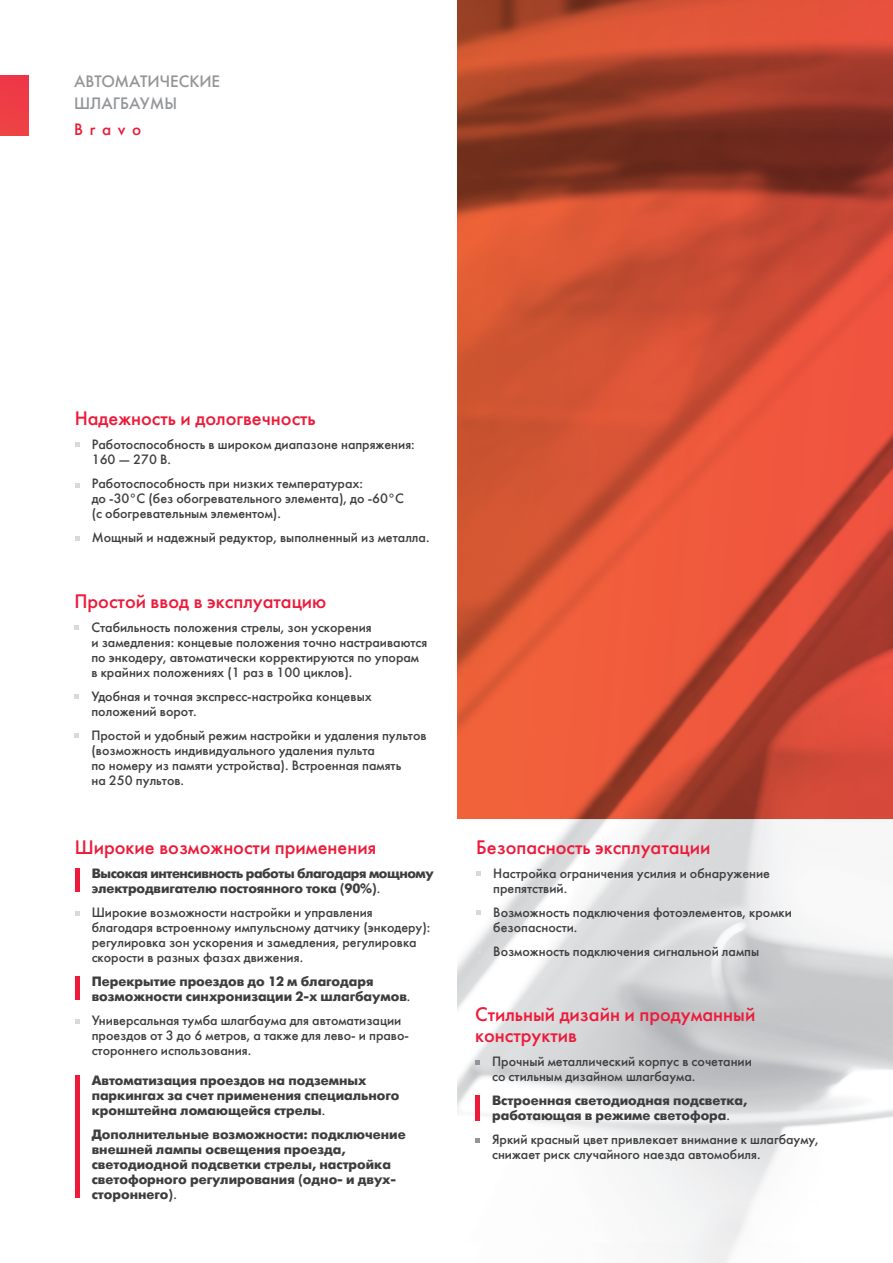
<style>
.page{position:relative;width:893px;height:1263px;background:#fff}
.page>*{position:absolute;margin:0;border:0;box-sizing:border-box;transform-origin:0 0}
.t1{font:19.5px/21px "Futura Futuris";color:#ed1a3a}
.t2{font:16.5px/22.5px "Futura Futuris";color:#939598}
.t3{font:16.5px "Futura Futuris";letter-spacing:.4em;color:#ed1a3a}
.t4{font:13.5px/15px "Futura Futuris";color:#3e3e3f}
.t5{font:700 13.5px/15px "Futura Futuris";color:#3e3e3f}
.t6{font:700 13.5px/15px "Futura Futuris";letter-spacing:-.03em;color:#3e3e3f}
.s1{font-weight:400}
</style>
<div class="page">
<img style="left:457px;top:819px;width:436px;height:444px">
<svg style="left:457px;top:0;width:436px;height:819px;background:#ca4c33"></svg>
<svg style="left:476px;top:871px;width:5px;height:4px"></svg>
<svg style="left:476px;top:910px;width:5px;height:4px"></svg>
<svg style="left:476px;top:949px;width:5px;height:4px"></svg>
<svg style="left:75px;top:625px;width:4px;height:5px"></svg>
<svg style="left:75px;top:694px;width:4px;height:5px"></svg>
<svg style="left:75px;top:733px;width:4px;height:5px"></svg>
<svg style="left:75px;top:536px;width:5px;height:4px"></svg>
<svg style="left:75px;top:483px;width:5px;height:5px"></svg>
<svg style="left:75px;top:443px;width:5px;height:4px"></svg>
<div style="left:75px;top:976px;width:5px;height:24px;background:#ed1a3a"></div>
<svg style="left:75px;top:911px;width:5px;height:4px"></svg>
<svg style="left:75px;top:1019px;width:5px;height:4px"></svg>
<div style="left:75px;top:868px;width:5px;height:24px;background:#ed1a3a"></div>
<div style="left:75px;top:1075px;width:5px;height:123px;background:#ed1a3a"></div>
<div style="left:0;top:75px;width:28px;height:60px;background:#ee3c46"></div>
<div style="left:475px;top:1096px;width:5px;height:25px;background:#ed1a3a"></div>
<svg style="left:475px;top:1139px;width:5px;height:4px"></svg>
<svg style="left:475px;top:1061px;width:5px;height:4px"></svg>
<p class="t2" style="left:74px;top:70px;width:148px">АВТОМАТИЧЕСКИЕ<br>ШЛАГБАУМЫ</p>
<p class="t3" style="left:74px;top:119px;width:69px">Bravo</p>
<h1 class="t1" style="left:75px;top:408px;width:242px">Надежность и дологвечность</h1>
<p class="t4" style="left:92px;top:437px;width:325px">Работоспособность в широком диапазоне напряжения:<br>160 — 270 В.</p>
<p class="t4" style="left:92px;top:476px;width:314px">Работоспособность при низких температурах:<br>до -30°С (без обогревательного элемента), до -60°С (с обогревательным элементом).</p>
<p class="t4" style="left:92px;top:530px;width:339px">Мощный и надежный редуктор, выполненный из металла.</p>
<h1 class="t1" style="left:74px;top:591px;width:254px">Простой ввод в эксплуатацию</h1>
<p class="t4" style="left:91px;top:620px;width:338px">Стабильность положения стрелы, зон ускорения<br>и замедления: концевые положения точно настраиваются по энкодеру, автоматически корректируются по упорам в крайних положениях (1 раз в 100 циклов).</p>
<p class="t4" style="left:91px;top:689px;width:282px">Удобная и точная экспресс-настройка концевых положений ворот.</p>
<p class="t4" style="left:91px;top:728px;width:337px">Простой и удобный режим настройки и удаления пультов (возможность индивидуального удаления пульта<br>по номеру из памяти устройства). Встроенная память<br>на 250 пультов.</p>
<h1 class="t1" style="left:75px;top:837px;width:303px">Широкие возможности применения</h1>
<p class="t6" style="left:92px;top:866px;width:343px">Высокая интенсивность работы благодаря мощному электродвигателю постоянного тока (90%)<span class="s1">.</span></p>
<p class="t4" style="left:92px;top:905px;width:340px">Широкие возможности настройки и управления благодаря встроенному импульсному датчику (энкодеру): регулировка зон ускорения и замедления, регулировка скорости в разных фазах движения.</p>
<p class="t5" style="left:92px;top:974px;width:320px">Перекрытие проездов до 12 м благодаря возможности синхронизации 2-х шлагбаумов<span class="s1">.</span></p>
<p class="t4" style="left:92px;top:1013px;width:319px">Универсальная тумба шлагбаума для автоматизации проездов от 3 до 6 метров, а также для лево- и право&shy;стороннего использования.</p>
<p class="t5" style="left:92px;top:1073px;width:309px">Автоматизация проездов на подземных паркингах за счет применения специального кронштейна ломающейся стрелы<span class="s1">.</span></p>
<p class="t5" style="left:92px;top:1127px;width:315px">Дополнительные возможности: подключение внешней лампы освещения проезда, светодиодной подсветки стрелы, настройка светофорного регулирования (одно- и двух&shy;стороннего)<span class="s1">.</span></p>
<h1 class="t1" style="left:476px;top:837px;width:236px">Безопасность эксплуатации</h1>
<p class="t4" style="left:493px;top:866px;width:278px">Настройка ограничения усилия и обнаружение препятствий.</p>
<p class="t4" style="left:493px;top:905px;width:300px">Возможность подключения фотоэлементов, кромки безопасности.</p>
<p class="t4" style="left:493px;top:944px;width:267px">Возможность подключения сигнальной лампы</p>
<h1 class="t1" style="left:475px;top:1004px;width:282px">Стильный дизайн и продуманный конструктив</h1>
<p class="t4" style="left:492px;top:1054px;width:261px">Прочный металлический корпус в сочетании со стильным дизайном шлагбаума.</p>
<p class="t5" style="left:492px;top:1093px;width:257px">Встроенная светодиодная подсветка, работающая в режиме светофора<span class="s1">.</span></p>
<p class="t4" style="left:492px;top:1132px;width:328px">Яркий красный цвет привлекает внимание к шлагбауму, снижает риск случайного наезда автомобиля.</p>
</div>
